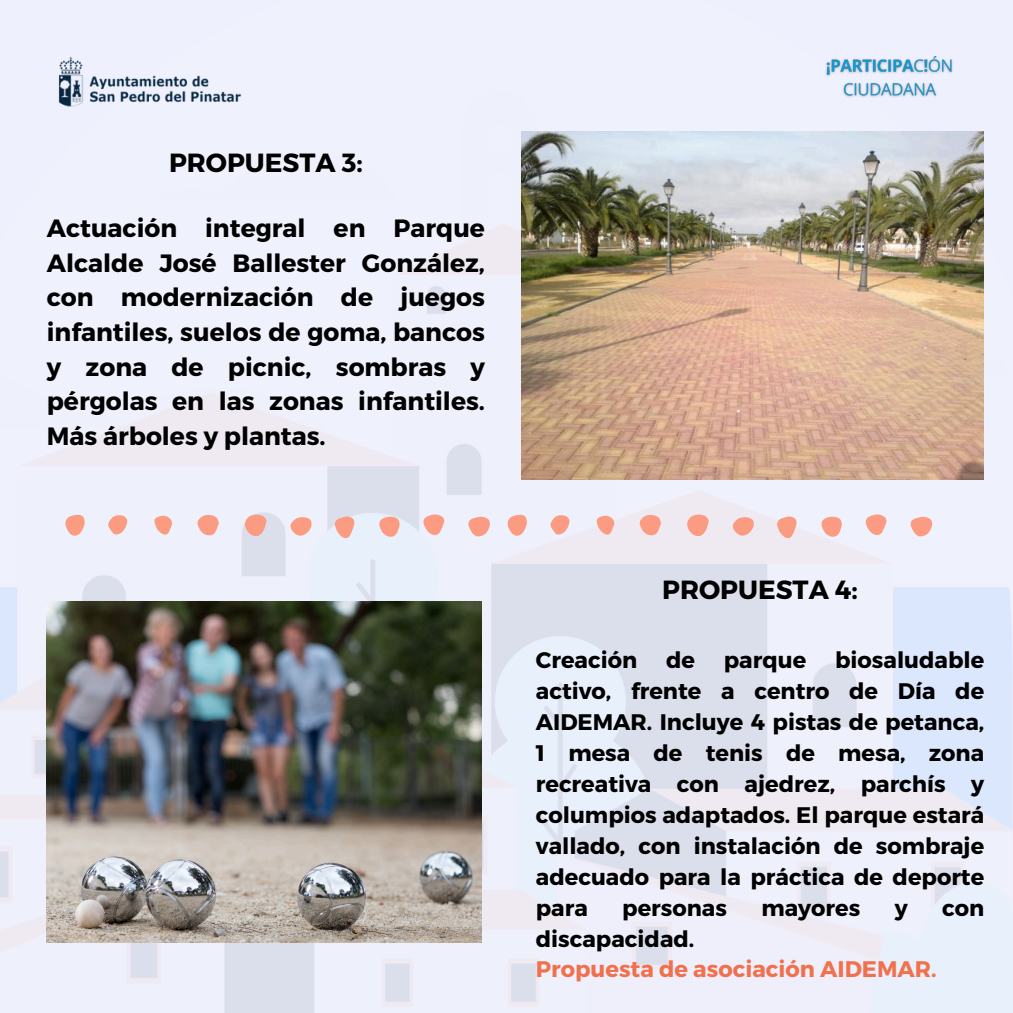
<style>
.page{position:relative;width:1013px;height:1013px;background:#fff}
.page>*{position:absolute;margin:0;border:0;box-sizing:border-box;transform-origin:0 0}
.t1{font:700 26.25px "Montserrat";color:#000}
.t2{font:700 25px/34.8px "Montserrat";color:#000;text-align:justify}
.t3{font:700 22.5px/31px "Montserrat";color:#000;text-align:justify}
.t4{font:700 22.5px "Montserrat";color:#f1714e}
</style>
<div class="page">
<img style="left:0;top:0;width:1012px;height:1012px">
<img style="left:57px;top:56px;width:185px;height:51px">
<img style="left:823px;top:56px;width:132px;height:43px">
<svg style="left:64px;top:513px;width:427px;height:26px"></svg>
<svg style="left:506px;top:513px;width:427px;height:26px"></svg>
<img style="left:521px;top:131px;width:463px;height:348px">
<img style="left:47px;top:602px;width:434px;height:340px">
<h1 class="t1" style="left:169px;top:146px;width:195px">PROPUESTA 3:</h1>
<h2 class="t2" style="left:47px;top:209px;width:439px">Actuación integral en Parque Alcalde José Ballester González, con modernización de juegos infantiles, suelos de goma, bancos y zona de picnic, sombras y pérgolas en las zonas infantiles.<br>Más árboles y plantas.</h2>
<p class="t1" style="left:662px;top:572px;width:197px">PROPUESTA 4:</p>
<p class="t3" style="left:536px;top:643px;width:450px;text-indent:299px">biosaludable activo, frente a centro de Día de AIDEMAR. Incluye 4 pistas de petanca, 1 mesa de tenis de mesa, zona recreativa con ajedrez, parchís y columpios adaptados. El parque estará vallado, con instalación de sombraje adecuado para la práctica de deporte para</p>
<p class="t3" style="left:536px;top:643px;width:103px">Creación</p>
<p class="t3" style="left:666px;top:643px;width:30px">de</p>
<p class="t3" style="left:724px;top:643px;width:84px">parque</p>
<p class="t3" style="left:622px;top:890px;width:106px">personas</p>
<p class="t3" style="left:761px;top:890px;width:100px">mayores</p>
<p class="t3" style="left:894px;top:890px;width:15px">y</p>
<p class="t3" style="left:942px;top:890px;width:44px">con</p>
<p class="t3" style="left:536px;top:921px;width:160px">discapacidad.</p>
<p class="t4" style="left:536px;top:954px;width:402px">Propuesta de asociación AIDEMAR.</p>
</div>
